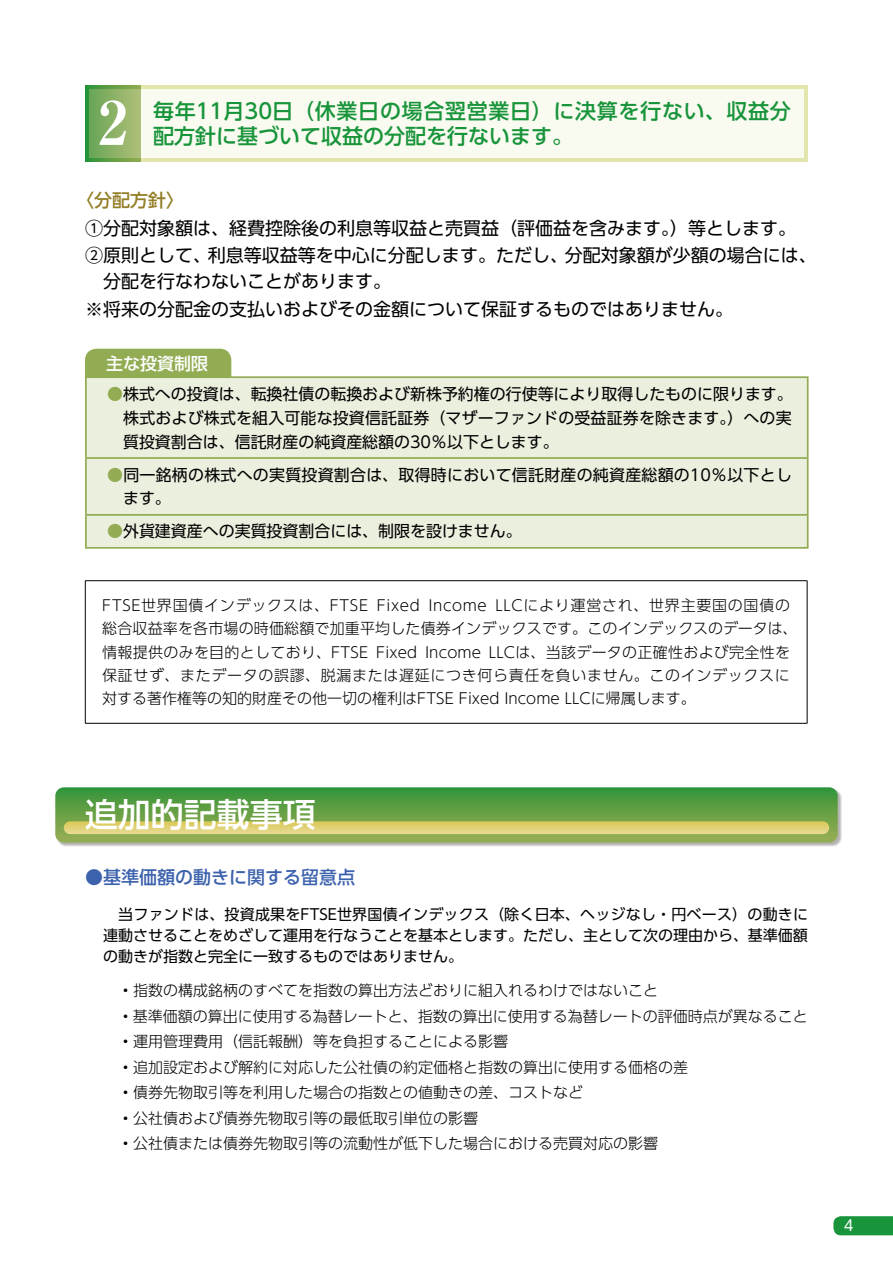
<style>
.page{position:relative;width:893px;height:1263px;background:#fff}
.page>*{position:absolute;margin:0;border:0;box-sizing:border-box;transform-origin:0 0}
.t1{font:700 59.55px "Ryumin Pr 6";color:#fff}
.t2{font:500 33px "UD Shin Go Pro";color:#fff}
.t3{font:500 21px "UD Shin Go Pro";letter-spacing:.035em;color:#18943b}
.t4{font:500 21px "UD Shin Go Pro";color:#18943b}
.t5{font:18px/27.6px "UD Shin Go Pro";color:#000}
.t6{font:500 18px "UD Shin Go Pro";color:#3d62ad}
.t7{font:500 18px "UD Shin Go Pro";color:#947f28}
.t8{font:500 16.95px "UD Shin Go Pro";color:#fff}
.t9{font:15.9px/23.9px "UD Shin Go Pro";color:#000}
.t10{font:300 15px/23.4px "UD Shin Go Pro";letter-spacing:.02em;color:#000}
.t11{font:300 15px/25.5px "UD Shin Go Pro";color:#000}
.t12{font:15px/21.3px "UD Shin Go Pro";color:#000;text-align:justify}
.t13{font:14.85px "UD Shin Go Pro";color:#fff}
.s1{color:#91ac52}
.s2{font-weight:500}
</style>
<div class="page">
<svg style="left:833px;top:1216px;width:60px;height:19px"></svg>
<div style="left:85px;top:85px;width:723px;height:77px;background:#e2e5ac"></div>
<div style="left:89px;top:89px;width:715px;height:68px;background:#fafbf0"></div>
<svg style="left:85px;top:85px;width:55px;height:77px"></svg>
<div style="left:89px;top:89px;width:51px;height:68px;background:linear-gradient(to right,#68a556,#afbf78)"></div>
<div style="left:86px;top:350px;width:144px;height:40px;background:#91ac52;border-radius:11px"></div>
<div style="left:85px;top:349px;width:146px;height:42px;border:2px solid #91ac52;border-radius:11px"></div>
<div style="left:87px;top:378px;width:720px;height:169px;background:#ebefde"></div>
<hr style="left:85px;top:376px;width:724px;height:2px;background:#91ac52">
<hr style="left:85px;top:378px;width:2px;height:79px;background:#91ac52">
<hr style="left:807px;top:378px;width:2px;height:79px;background:#91ac52">
<hr style="left:85px;top:457px;width:724px;height:2px;background:#91ac52">
<hr style="left:85px;top:459px;width:2px;height:55px;background:#91ac52">
<hr style="left:807px;top:459px;width:2px;height:55px;background:#91ac52">
<hr style="left:85px;top:514px;width:724px;height:2px;background:#91ac52">
<hr style="left:85px;top:516px;width:2px;height:31px;background:#91ac52">
<hr style="left:807px;top:516px;width:2px;height:31px;background:#91ac52">
<hr style="left:85px;top:547px;width:724px;height:2px;background:#91ac52">
<hr style="left:85px;top:580px;width:722px;height:1px;background:#000">
<hr style="left:85px;top:581px;width:1px;height:142px;background:#000">
<hr style="left:807px;top:581px;width:1px;height:142px;background:#000">
<hr style="left:85px;top:723px;width:722px;height:1px;background:#000">
<div style="left:56px;top:788px;width:787px;height:60px;background:#000;opacity:.3"></div>
<svg style="left:55px;top:787px;width:783px;height:56px;background:#62a047"></svg>
<svg style="left:64px;top:821px;width:765px;height:13px;background:#ddcf74"></svg>
<h1 class="t1" style="left:98px;top:75px;width:31px">2</h1>
<h3 class="t3" style="left:153px;top:94px;width:639px">毎年11月30日（休業日の場合翌営業日）に決算を行ない、収益分</h3>
<h3 class="t4" style="left:153px;top:119px;width:422px">配方針に基づいて収益の分配を行ないます。</h3>
<p class="t7" style="left:76px;top:186px;width:109px">〈分配方針〉</p>
<p class="t5" style="left:85px;top:214px;width:733px">①分配対象額は、経費控除後の利息等収益と売買益（評価益を含みます。）等とします。<br>②原則として、利息等収益等を中心に分配します。ただし、分配対象額が少額の場合には、</p>
<p class="t5" style="left:85px;top:267px;width:649px;text-indent:18px">分配を行なわないことがあります。<br>※将来の分配金の支払いおよびその金額について保証するものではありません。</p>
<p class="t8" style="left:106px;top:349px;width:104px">主な投資制限</p>
<p class="t9" style="left:107px;top:381px;width:687px"><span class="s1">●</span>株式への投資は、転換社債の転換および新株予約権の行使等により取得したものに限ります。</p>
<p class="t9" style="left:107px;top:405px;width:686px">　株式および株式を組入可能な投資信託証券（マザーファンドの受益証券を除きます。）への実</p>
<p class="t9" style="left:123px;top:429px;width:437px">質投資割合は、信託財産の純資産総額の30％以下とします。</p>
<p class="t9" style="left:123px;top:462px;width:670px;text-indent:-16px"><span class="s1">●</span>同一銘柄の株式への実質投資割合は、取得時において信託財産の純資産総額の10％以下とします。</p>
<p class="t9" style="left:107px;top:519px;width:416px"><span class="s1">●</span>外貨建資産への実質投資割合には、制限を設けません。</p>
<p class="t10" style="left:102px;top:593px;width:697px">FTSE世界国債インデックスは、FTSE Fixed Income LLCにより運営され、世界主要国の国債の総合収益率を各市場の時価総額で加重平均した債券インデックスです。このインデックスのデータは、情報提供のみを目的としており、FTSE Fixed Income LLCは、当該データの正確性および完全性を保証せず、またデータの誤謬、脱漏または遅延につき何ら責任を負いません。このインデックスに対する著作権等の知的財産その他一切の権利はFTSE Fixed Income LLCに帰属します。</p>
<h2 class="t2" style="left:85px;top:788px;width:232px">追加的記載事項</h2>
<p class="t6" style="left:85px;top:862px;width:271px">●基準価額の動きに関する留意点</p>
<p class="t12" style="left:103px;top:903px;width:707px">　当ファンドは、投資成果をFTSE世界国債インデックス（除く日本、ヘッジなし・円ベース）の動きに連動させることをめざして運用を行なうことを基本とします。ただし、主として次の理由から、基準価額の動きが指数と完全に一致するものではありません。</p>
<p class="t11" style="left:118px;top:977px;width:691px"><span class="s2">・</span>指数の構成銘柄のすべてを指数の算出方法どおりに組入れるわけではないこと<br><span class="s2">・</span>基準価額の算出に使用する為替レートと、指数の算出に使用する為替レートの評価時点が異なること<span class="s2">・</span>運用管理費用（信託報酬）等を負担することによる影響<br><span class="s2">・</span>追加設定および解約に対応した公社債の約定価格と指数の算出に使用する価格の差<br><span class="s2">・</span>債券先物取引等を利用した場合の指数との値動きの差、コストなど<br><span class="s2">・</span>公社債および債券先物取引等の最低取引単位の影響<br><span class="s2">・</span>公社債または債券先物取引等の流動性が低下した場合における売買対応の影響</p>
<p class="t13" style="left:844px;top:1214px;width:11px">4</p>
</div>
